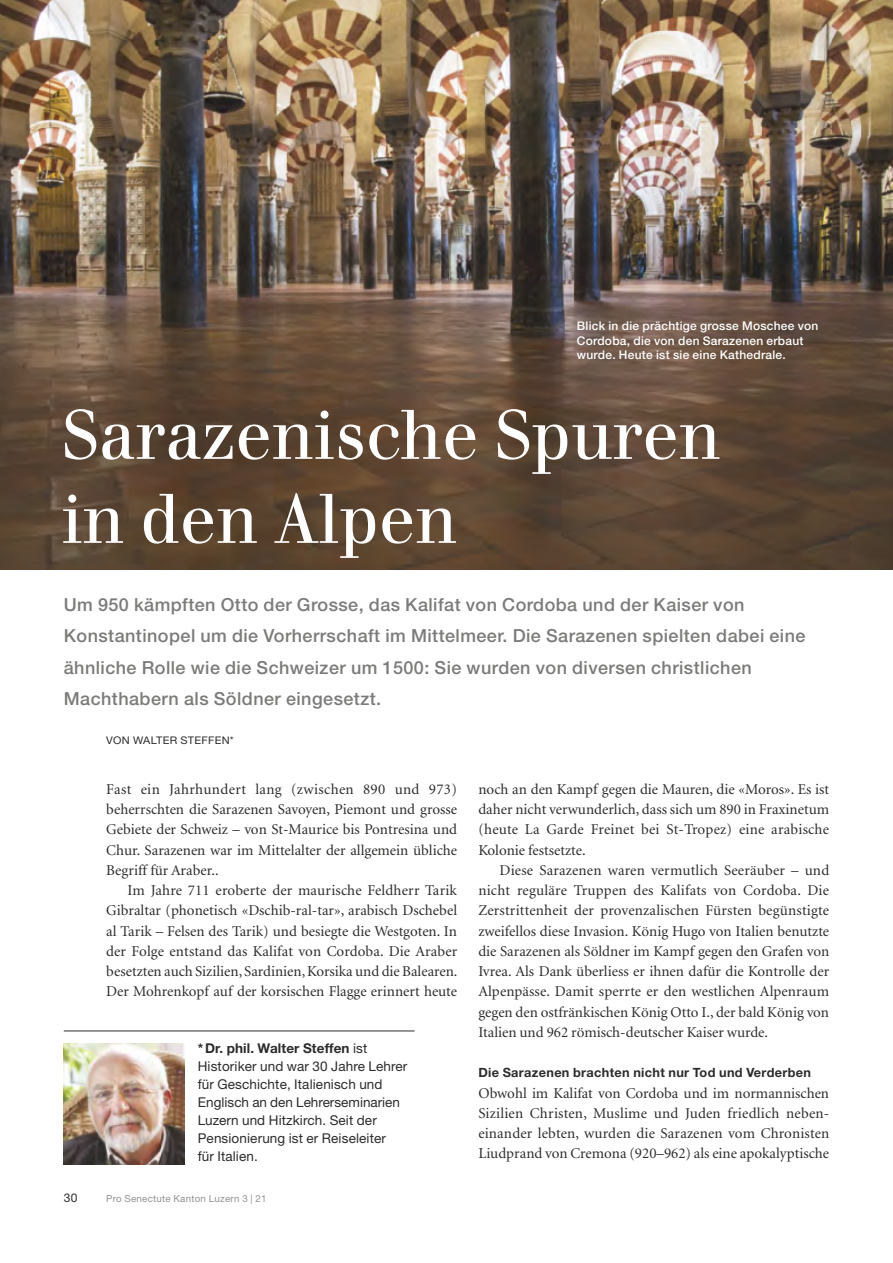
<style>
.page{position:relative;width:893px;height:1263px;background:#fff}
.page>*{position:absolute;margin:0;border:0;box-sizing:border-box;transform-origin:0 0}
.t1{font:68.4px/84px "Walbaum";color:#fefefe}
.t2{font:500 18px/31.5px "Helvetica Neue LT Std";letter-spacing:.025em;color:#7b7b7a}
.t3{font:15px/20.2px "Minion";color:#2c2c2b;text-align:justify}
.t4{font:13.5px/18px "Helvetica Neue LT Std";letter-spacing:.01em;color:#2c2c2b}
.t5{font:700 12.75px "Helvetica Neue LT Std";letter-spacing:.025em;color:#2c2c2b}
.t6{font:500 12px/14.2px "Helvetica Neue LT Std";letter-spacing:.02em;color:#fefefe}
.t7{font:12px "Helvetica Neue LT Std";color:#2c2c2b}
.t8{font:10.5px "Helvetica Neue LT Std";letter-spacing:.025em;color:#2c2c2b;scale:1.05 1}
.t9{font:9.75px "Helvetica Neue LT Std";letter-spacing:.025em;color:#919291}
.s1{font-weight:700}
</style>
<div class="page">
<img style="left:0;top:0;width:893px;height:569px">
<img style="left:64px;top:1043px;width:121px;height:121px">
<hr style="left:64px;top:1030px;width:351px;height:1px;background:#2c2c2b">
<p class="t6" style="left:577px;top:319px;width:243px">Blick in die prächtige grosse Moschee von<br>Cordoba, die von den Sarazenen erbaut wurde. Heute ist sie eine Kathedrale.</p>
<h1 class="t1" style="left:62px;top:393px;width:661px">Sarazenische Spuren in den Alpen</h1>
<p class="t2" style="left:64px;top:588px;width:743px">Um 950 kämpften Otto der Grosse, das Kalifat von Cordoba und der Kaiser von Konstantinopel um die Vorherrschaft im Mittelmeer. Die Sarazenen spielten dabei eine ähnliche Rolle wie die Schweizer um 1500: Sie wurden von diversen christlichen Machthabern als Söldner eingesetzt.</p>
<p class="t8" style="left:106px;top:734px;width:123px">VON WALTER STEFFEN*</p>
<p class="t3" style="left:106px;top:779px;width:352px">Fast ein Jahrhundert lang (zwischen 890 und 973) beherrschten die Sarazenen Savoyen, Piemont und grosse Gebiete der Schweiz – von St-Maurice bis Pontresina und Chur. Sarazenen war im Mittelalter der allgemein übliche Begriff für Araber..</p>
<p class="t3" style="left:106px;top:881px;width:353px;text-indent:21px">Im Jahre 711 eroberte der maurische Feldherr Tarik Gibraltar (phonetisch «Dschib-ral-tar», arabisch Dschebel al Tarik – Felsen des Tarik) und besiegte die Westgoten. In der Folge entstand das Kalifat von Cordoba. Die Araber besetzten auch Sizilien, Sardinien, Korsika und die Balearen.<br>Der Mohrenkopf auf der korsischen Flagge erinnert heute</p>
<p class="t4" style="left:198px;top:1039px;width:211px"><span class="s1">*Dr. phil. Walter Steffen</span> ist<br>Historiker und war 30 Jahre Lehrer für Geschichte, Italienisch und<br>Englisch an den Lehrerseminarien<br>Luzern und Hitzkirch. Seit der<br>Pensionierung ist er Reiseleiter<br>für Italien.</p>
<p class="t7" style="left:64px;top:1191px;width:15px">30</p>
<p class="t9" style="left:106px;top:1193px;width:162px">Pro Senectute Kanton Luzern 3 | 21</p>
<p class="t3" style="left:478px;top:779px;width:352px">noch an den Kampf gegen die Mauren, die «Moros». Es ist daher nicht verwunderlich, dass sich um 890 in Fraxinetum (heute La Garde Freinet bei St-Tropez) eine arabische Kolonie festsetzte.</p>
<p class="t3" style="left:478px;top:860px;width:352px;text-indent:21px">Diese Sarazenen waren vermutlich Seeräuber – und nicht reguläre Truppen des Kalifats von Cordoba. Die Zerstrittenheit der provenzalischen Fürsten begünstigte zweifellos diese Invasion. König Hugo von Italien benutzte die Sarazenen als Söldner im Kampf gegen den Grafen von Ivrea. Als Dank überliess er ihnen dafür die Kontrolle der Alpenpässe. Damit sperrte er den westlichen Alpenraum gegen den ostfränkischen König Otto I., der bald König von Italien und 962 römisch-deutscher Kaiser wurde.</p>
<p class="t5" style="left:478px;top:1065px;width:334px">Die Sarazenen brachten nicht nur Tod und Verderben</p>
<p class="t3" style="left:478px;top:1083px;width:352px">Obwohl im Kalifat von Cordoba und im normannischen Sizilien Christen, Muslime und Juden friedlich neben&shy;einander lebten, wurden die Sarazenen vom Chronisten Liudprand von Cremona (920–962) als eine apokalyptische</p>
</div>
